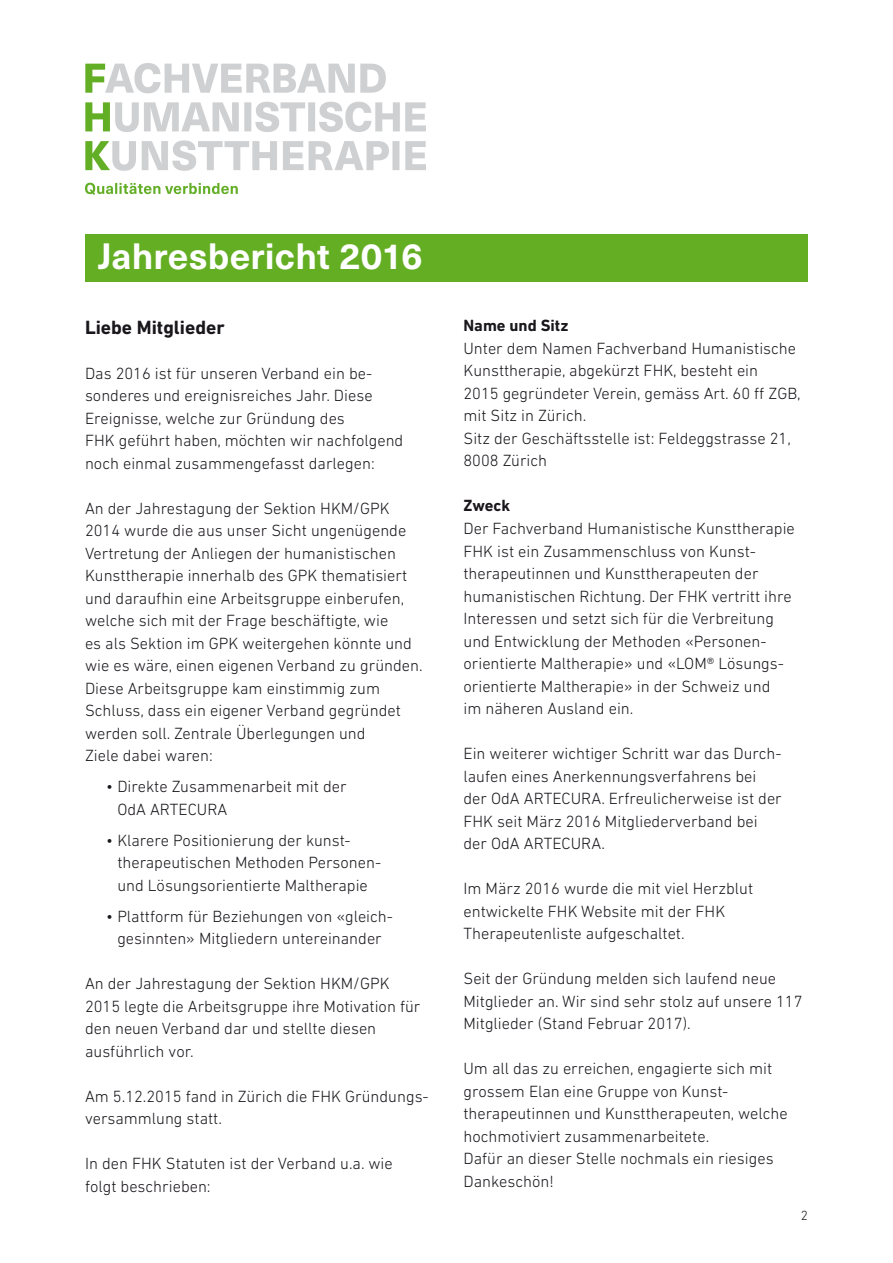
<style>
.page{position:relative;width:893px;height:1263px;background:#fff}
.page>*{position:absolute;margin:0;border:0;box-sizing:border-box;transform-origin:0 0}
.t1{font:700 36px "Neue Haas Unica Pro";letter-spacing:.005em;color:#fff}
.t2{font:700 19.5px "DIN Next LT Pro";color:#1a171c}
.t3{font:300 16.5px/22.5px "DIN Next LT Pro";color:#1a171c}
.t4{font:700 16.5px "DIN Next LT Pro";color:#1a171c}
.t5{font:300 13.5px "DIN Next LT Pro";color:#1a171c}
</style>
<div class="page">
<div style="left:85px;top:234px;width:723px;height:48px;background:#64ae24"></div>
<img style="left:85px;top:64px;width:340px;height:130px">
<h1 class="t1" style="left:98px;top:234px;width:327px">Jahresbericht 2016</h1>
<p class="t2" style="left:85px;top:315px;width:141px">Liebe Mitglieder</p>
<p class="t3" style="left:85px;top:361px;width:320px">Das 2016 ist für unseren Verband ein be&shy;sonderes und ereignisreiches Jahr. Diese Ereignisse, welche zur Gründung des<br>FHK geführt haben, möchten wir nachfolgend noch einmal zusammengefasst darlegen:</p>
<p class="t3" style="left:85px;top:497px;width:339px">An der Jahrestagung der Sektion HKM/GPK 2014 wurde die aus unser Sicht ungenügende Vertretung der Anliegen der humanistischen Kunsttherapie innerhalb des GPK thematisiert und daraufhin eine Arbeitsgruppe einberufen, welche sich mit der Frage beschäftigte, wie<br>es als Sektion im GPK weitergehen könnte und wie es wäre, einen eigenen Verband zu gründen.<br>Diese Arbeitsgruppe kam einstimmig zum Schluss, dass ein eigener Verband gegründet werden soll. Zentrale Überlegungen und<br>Ziele dabei waren:</p>
<p class="t3" style="left:117px;top:775px;width:231px;text-indent:-11px">• Direkte Zusammenarbeit mit der<br>OdA ARTECURA</p>
<p class="t3" style="left:117px;top:829px;width:265px;text-indent:-11px">• Klarere Positionierung der kunst&shy;therapeutischen Methoden Personen&shy;und Lösungsorientierte Maltherapie</p>
<p class="t3" style="left:106px;top:905px;width:288px;text-align:center">• Plattform für Beziehungen von «gleich&shy;gesinnten» Mitgliedern untereinander</p>
<p class="t3" style="left:85px;top:972px;width:337px">An der Jahrestagung der Sektion HKM/GPK 2015 legte die Arbeitsgruppe ihre Motivation für den neuen Verband dar und stellte diesen ausführlich vor.</p>
<p class="t3" style="left:85px;top:1085px;width:345px">Am 5.12.2015 fand in Zürich die FHK Gründungs&shy;versammlung statt.</p>
<p class="t3" style="left:85px;top:1152px;width:309px">In den FHK Statuten ist der Verband u.a. wie folgt beschrieben:</p>
<p class="t4" style="left:463px;top:316px;width:106px">Name und Sitz</p>
<p class="t3" style="left:463px;top:337px;width:339px">Unter dem Namen Fachverband Humanistische Kunsttherapie, abgekürzt FHK, besteht ein<br>2015 gegründeter Verein, gemäss Art. 60 ff ZGB, mit Sitz in Zürich.<br>Sitz der Geschäftsstelle ist: Feldeggstrasse 21, 8008 Zürich</p>
<p class="t4" style="left:463px;top:496px;width:48px">Zweck</p>
<p class="t3" style="left:463px;top:517px;width:333px">Der Fachverband Humanistische Kunsttherapie FHK ist ein Zusammenschluss von Kunst&shy;therapeutinnen und Kunsttherapeuten der humanistischen Richtung. Der FHK vertritt ihre Interessen und setzt sich für die Verbreitung und Entwicklung der Methoden «Personen&shy;orientierte Maltherapie» und «LOM® Lösungs&shy;orientierte Maltherapie» in der Schweiz und<br>im näheren Ausland ein.</p>
<p class="t3" style="left:463px;top:742px;width:320px">Ein weiterer wichtiger Schritt war das Durch&shy;laufen eines Anerkennungsverfahrens bei der OdA ARTECURA. Erfreulicherweise ist der FHK seit März 2016 Mitgliederverband bei der OdA ARTECURA.</p>
<p class="t3" style="left:463px;top:877px;width:291px">Im März 2016 wurde die mit viel Herzblut entwickelte FHK Website mit der FHK<br>Therapeutenliste aufgeschaltet.</p>
<p class="t3" style="left:463px;top:967px;width:340px">Seit der Gründung melden sich laufend neue<br>Mitglieder an. Wir sind sehr stolz auf unsere 117<br>Mitglieder (Stand Februar 2017).</p>
<p class="t3" style="left:463px;top:1057px;width:326px">Um all das zu erreichen, engagierte sich mit grossem Elan eine Gruppe von Kunst&shy;therapeutinnen und Kunsttherapeuten, welche hochmotiviert zusammenarbeitete.<br>Dafür an dieser Stelle nochmals ein riesiges Dankeschön!</p>
<p class="t5" style="left:801px;top:1207px;width:9px">2</p>
</div>
